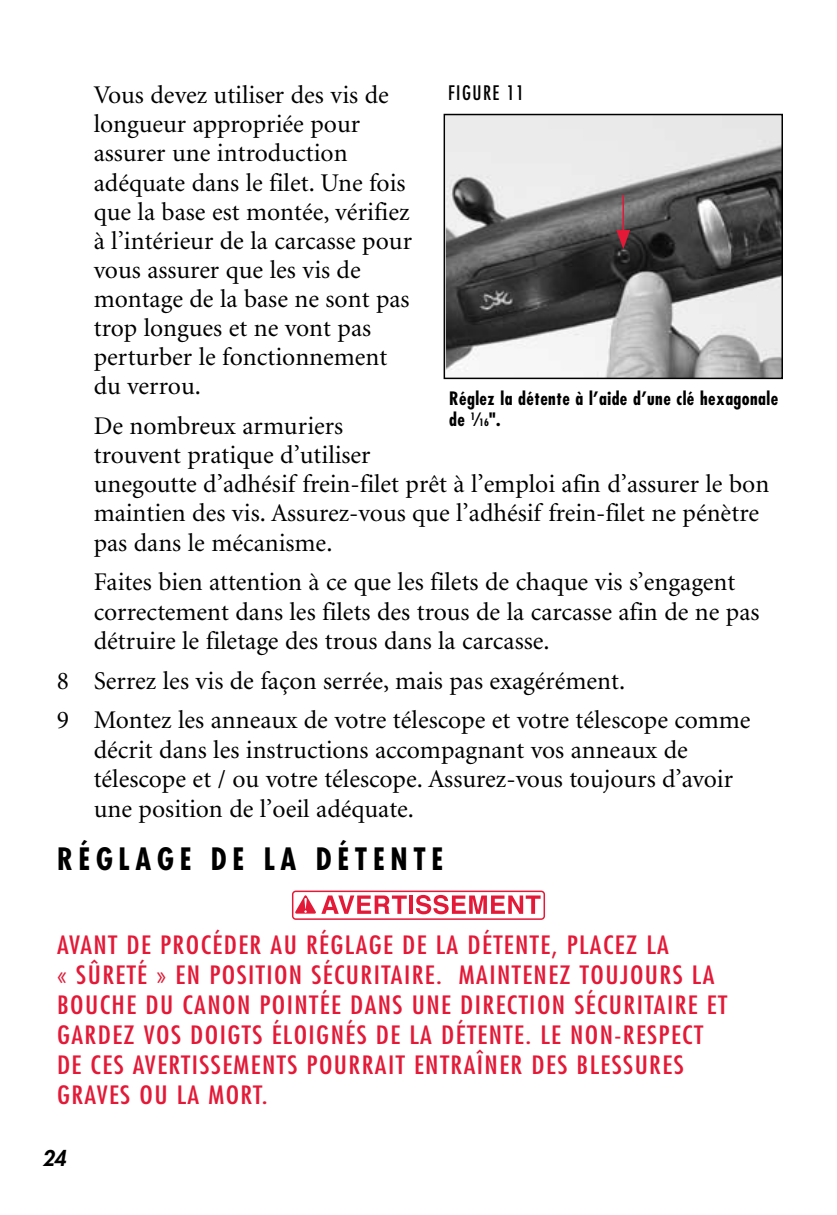
<style>
.page{position:relative;width:837px;height:1215px;background:#fff}
.page>*{position:absolute;margin:0;border:0;box-sizing:border-box;transform-origin:0 0}
.t1{font:700 condensed 30px "Futura";letter-spacing:.19em;color:#000}
.t2{font:25.5px/29.1px "Minion";color:#000}
.t3{font:condensed 24.6px/30px "Futura";letter-spacing:.05em;color:#e31937;scale:1.15 1}
.t4{font:italic 800 21px "Futura";color:#000}
.t5{font:condensed 19.5px "Futura";color:#000}
.t6{font:700 condensed 18px/21px "Futura";letter-spacing:.025em;color:#000}
.s1{font-size:9.9px}
</style>
<div class="page">
<svg style="left:292px;top:891px;width:253px;height:29px"></svg>
<img style="left:447px;top:117px;width:333px;height:259px">
<div style="left:444px;top:114px;width:339px;height:265px;border:2px solid #000"></div>
<hr style="left:622px;top:195px;width:2px;height:40px;background:#e31937">
<svg style="left:616px;top:230px;width:14px;height:19px"></svg>
<p class="t5" style="left:448px;top:81px;width:18px">FIGURE</p>
<p class="t5" style="left:507px;top:81px;width:19px">11</p>
<p class="t2" style="left:94px;top:81px;width:320px">Vous devez utiliser des vis de longueur appropriée pour assurer une introduction adéquate dans le filet. Une fois que la base est montée, vérifiez à l’intérieur de la carcasse pour vous assurer que les vis de montage de la base ne sont pas trop longues et ne vont pas perturber le fonctionnement du verrou.</p>
<p class="t2" style="left:94px;top:412px;width:677px">De nombreux armuriers<br>trouvent pratique d’utiliser<br>unegoutte d’adhésif frein-filet prêt à l’emploi afin d’assurer le bon maintien des vis. Assurez-vous que l’adhésif frein-filet ne pénètre pas dans le mécanisme.</p>
<p class="t2" style="left:94px;top:569px;width:667px">Faites bien attention à ce que les filets de chaque vis s’engagent correctement dans les filets des trous de la carcasse afin de ne pas détruire le filetage des trous dans la carcasse.</p>
<p class="t2" style="left:57px;top:661px;width:695px;line-height:39.9px">8 Serrez les vis de façon serrée, mais pas exagérément.<br>9 Montez les anneaux de votre télescope et votre télescope comme</p>
<p class="t2" style="left:94px;top:736px;width:641px">décrit dans les instructions accompagnant vos anneaux de télescope et / ou votre télescope. Assurez-vous toujours d’avoir une position de l’oeil adéquate.</p>
<p class="t1" style="left:57px;top:840px;width:388px">RÉGLAGE DE LA DÉTENTE</p>
<p class="t6" style="left:449px;top:388px;width:331px">Réglez la détente à l’aide d’une clé hexagonale de <sup>1</sup>⁄<span class="s1">16</span>".</p>
<p class="t3" style="left:57px;top:930px;width:584px">AVANT DE PROCÉDER AU RÉGLAGE DE LA DÉTENTE, PLACEZ LA<br>« SÛRETÉ » EN POSITION SÉCURITAIRE. MAINTENEZ TOUJOURS LA BOUCHE DU CANON POINTÉE DANS UNE DIRECTION SÉCURITAIRE ET GARDEZ VOS DOIGTS ÉLOIGNÉS DE LA DÉTENTE. LE NON-RESPECT DE CES AVERTISSEMENTS POURRAIT ENTRAÎNER DES BLESSURES GRAVES OU LA MORT.</p>
<p class="t4" style="left:42px;top:1144px;width:25px">24</p>
</div>
